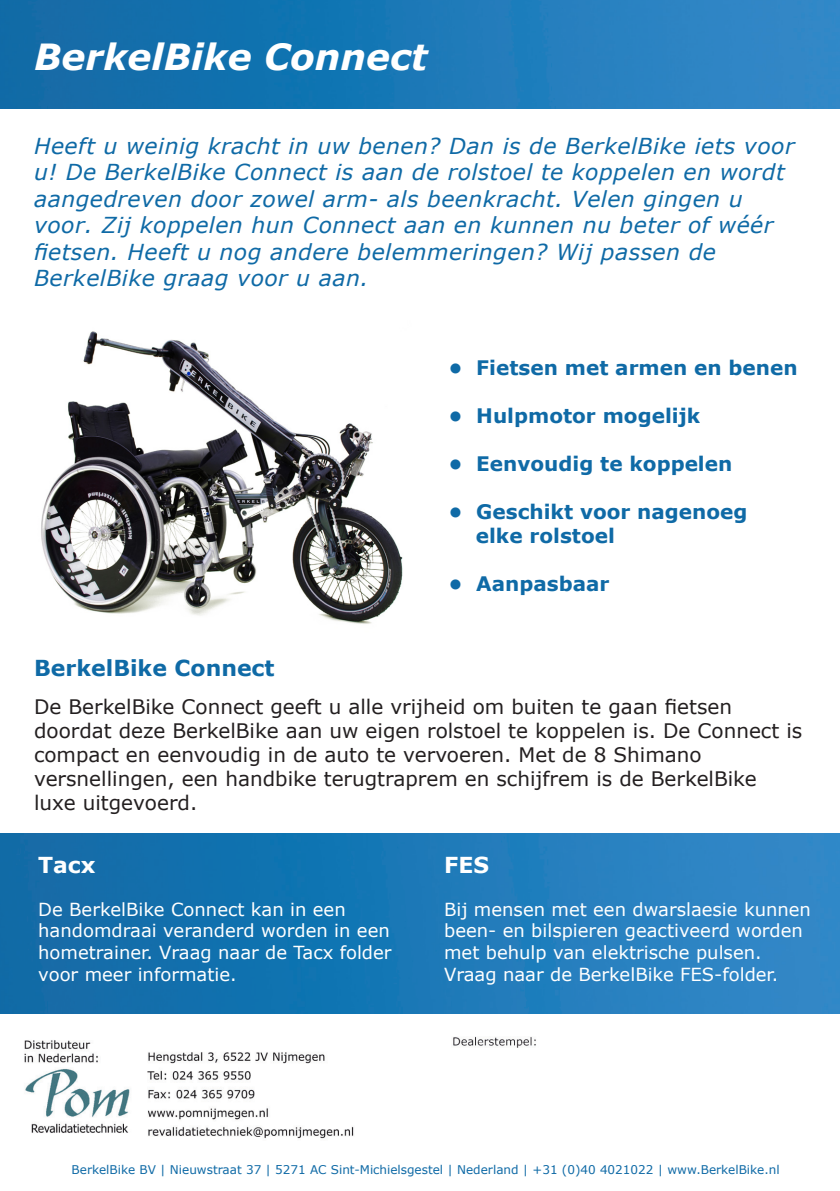
<style>
.page{position:relative;width:840px;height:1191px;background:#fff}
.page>*{position:absolute;margin:0;border:0;box-sizing:border-box;transform-origin:0 0}
.t1{font:italic 700 36px "Verdana";color:#fff}
.t2{font:italic 22px/26.4px "Verdana";letter-spacing:.02em;color:#0f6aa6}
.t3{font:700 22px "Verdana";color:#0f6aa6}
.t4{font:700 22px "Verdana";color:#fff}
.t5{font:20px/24px "Verdana";color:#231f20}
.t6{font:700 20px/24px "Verdana";color:#0f6aa6}
.t7{font:18px/21.6px "Verdana";color:#fff}
.t8{font:12px "Verdana";color:#0f6aa6}
</style>
<div class="page">
<img style="left:0;top:833px;width:839px;height:306px">
<img style="left:0;top:0;width:839px;height:108px">
<img style="left:41px;top:331px;width:362px;height:293px">
<h1 class="t1" style="left:34px;top:34px;width:395px">BerkelBike Connect</h1>
<p class="t2" style="left:34px;top:132px;width:761px">Heeft u weinig kracht in uw benen? Dan is de BerkelBike iets voor u! De BerkelBike Connect is aan de rolstoel te koppelen en wordt aangedreven door zowel arm- als beenkracht. Velen gingen u voor. Zij koppelen hun Connect aan en kunnen nu beter of wéér fietsen. Heeft u nog andere belemmeringen? Wij passen de BerkelBike graag voor u aan.</p>
<p class="t3" style="left:34px;top:654px;width:242px">BerkelBike Connect</p>
<p class="t6" style="left:448px;top:355px;width:350px">• Fietsen met armen en benen</p>
<p class="t6" style="left:448px;top:403px;width:253px">• Hulpmotor mogelijk</p>
<p class="t6" style="left:448px;top:451px;width:285px">• Eenvoudig te koppelen</p>
<p class="t6" style="left:475px;top:499px;width:273px;text-indent:-27px">• Geschikt voor nagenoeg elke rolstoel</p>
<p class="t6" style="left:448px;top:571px;width:162px">• Aanpasbaar</p>
<p class="t5" style="left:34px;top:694px;width:769px">De BerkelBike Connect geeft u alle vrijheid om buiten te gaan fietsen doordat deze BerkelBike aan uw eigen rolstoel te koppelen is. De Connect is compact en eenvoudig in de auto te vervoeren. Met de 8 Shimano versnellingen, een handbike terugtraprem en schijfrem is de BerkelBike luxe uitgevoerd.</p>
<p class="t4" style="left:38px;top:850px;width:59px">Tacx</p>
<p class="t7" style="left:38px;top:897px;width:354px">De BerkelBike Connect kan in een handomdraai veranderd worden in een hometrainer. Vraag naar de Tacx folder voor meer informatie.</p>
<p class="t4" style="left:444px;top:850px;width:46px">FES</p>
<p class="t7" style="left:444px;top:897px;width:368px">Bij mensen met een dwarslaesie kunnen been- en bilspieren geactiveerd worden met behulp van elektrische pulsen.<br>Vraag naar de BerkelBike FES-folder.</p>
<p class="t8" style="left:72px;top:1162px;width:709px">BerkelBike BV | Nieuwstraat 37 | 5271 AC Sint-Michielsgestel | Nederland | +31 (0)40 4021022 | www.BerkelBike.nl</p>
</div>
